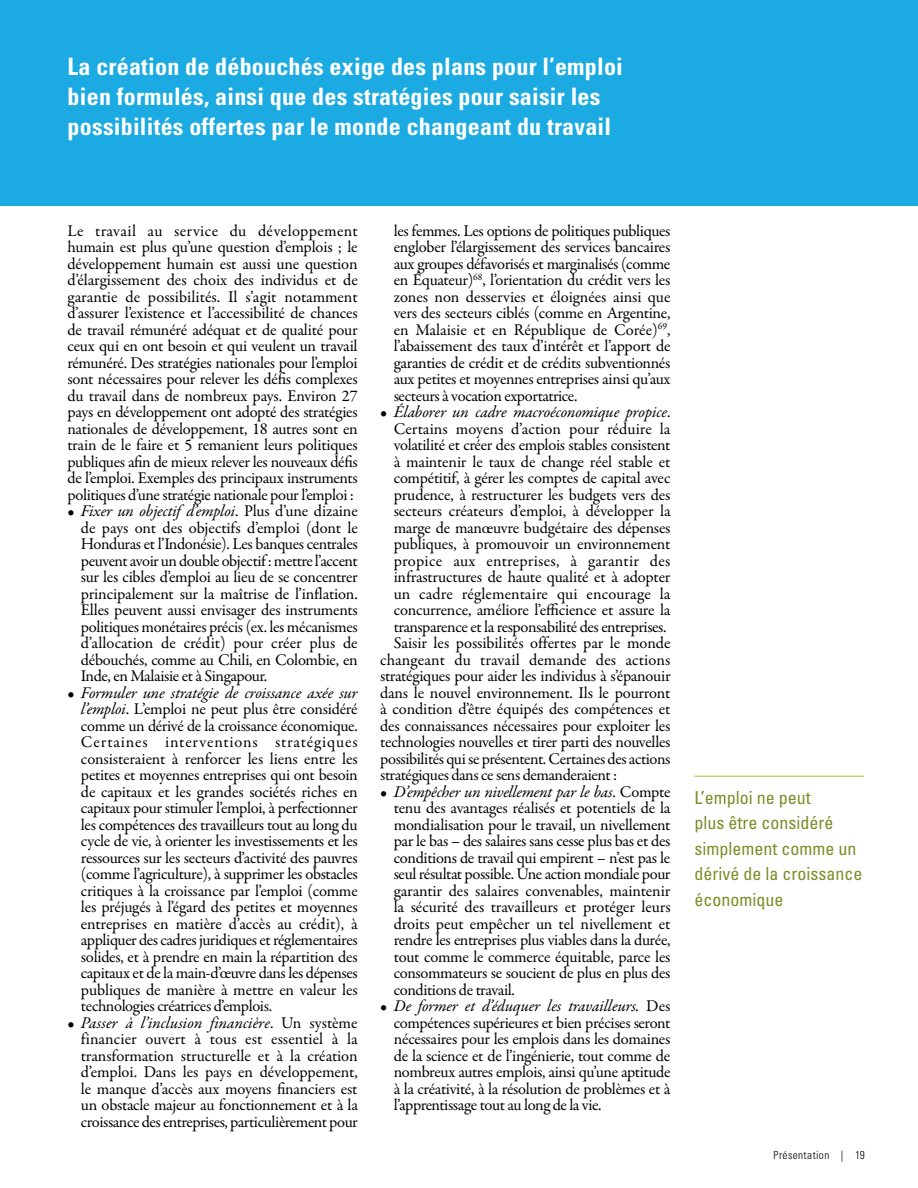
<style>
.page{position:relative;width:918px;height:1188px;background:#fff}
.page>*{position:absolute;margin:0;border:0;box-sizing:border-box;transform-origin:0 0}
.t1{font:700 condensed 24px/30px "Univers LT Std";letter-spacing:.01em;color:#fff}
.t2{font:condensed 18px/25.5px "Univers LT Std";color:#7c8c27}
.t3{font:16.5px/16.5px "Garamond Premr Pro";letter-spacing:-.02em;color:#000;text-align:justify}
.t4{font:16.5px "Garamond Premr Pro";letter-spacing:.005em;color:#000}
.t5{font:italic 16.5px "Garamond Premr Pro";letter-spacing:-.01em;color:#000}
.t6{font:16.5px "Garamond Premr Pro";color:#000}
.t7{font:16.5px "Garamond Premr Pro";letter-spacing:.015em;color:#000}
.t8{font:300 condensed 11.25px "Univers LT Std";letter-spacing:.035em;color:#000}
.s1{font-style:italic}
.s2{font-style:normal}
</style>
<div class="page">
<div style="left:0;top:0;width:918px;height:206px;background:#1babe2"></div>
<hr style="left:694px;top:776px;width:170px;height:1px;background:#a9ba38">
<h1 class="t1" style="left:68px;top:51px;width:557px">La création de débouchés exige des plans pour l’emploi bien formulés, ainsi que des stratégies pour saisir les possibilités offertes par le monde changeant du travail</h1>
<p class="t3" style="left:68px;top:223px;width:292px">Le travail au service du développement humain est plus qu’une question d’emplois ; le développement humain est aussi une question d’élargissement des choix des individus et de garantie de possibilités. Il s’agit notamment d’assurer l’existence et l’accessibilité de chances de travail rémunéré adéquat et de qualité pour ceux qui en ont besoin et qui veulent un travail rémunéré. Des stratégies nationales pour l’emploi sont nécessaires pour relever les défis complexes du travail dans de nombreux pays. Environ 27 pays en développement ont adopté des stratégies nationales de développement, 18 autres sont en train de le faire et 5 remanient leurs politiques publiques afin de mieux relever les nouveaux défis de l’emploi. Exemples des principaux instruments politiques d’une stratégie nationale pour l’emploi :</p>
<p class="t3" style="left:81px;top:503px;width:278px;text-indent:-13px">• <span class="s1">Fixer un objectif d’emploi</span>. Plus d’une dizaine de pays ont des objectifs d’emploi (dont le Honduras et l’Indonésie). Les banques centrales peuvent avoir un double objectif : mettre l’accent sur les cibles d’emploi au lieu de se concentrer principalement sur la maîtrise de l’inflation.<br>Elles peuvent aussi envisager des instruments politiques monétaires précis (ex. les mécanismes d’allocation de crédit) pour créer plus de débouchés, comme au Chili, en Colombie, en Inde, en Malaisie et à Singapour.</p>
<p class="t3" style="left:81px;top:685px;width:278px;text-indent:-13px">• <span class="s1">Formuler une stratégie de croissance axée sur l’emploi</span>. L’emploi ne peut plus être considéré comme un dérivé de la croissance économique.<br>Certaines interventions stratégiques consisteraient à renforcer les liens entre les petites et moyennes entreprises qui ont besoin de capitaux et les grandes sociétés riches en capitaux pour stimuler l’emploi, à perfectionner les compétences des travailleurs tout au long du cycle de vie, à orienter les investissements et les ressources sur les secteurs d’activité des pauvres (comme l’agriculture), à supprimer les obstacles critiques à la croissance par l’emploi (comme les préjugés à l’égard des petites et moyennes entreprises en matière d’accès au crédit), à appliquer des cadres juridiques et réglementaires solides, et à prendre en main la répartition des capitaux et de la main-d’œuvre dans les dépenses publiques de manière à mettre en valeur les technologies créatrices d’emplois.</p>
<p class="t3" style="left:81px;top:1015px;width:278px;text-indent:-13px">• <span class="s1">Passer à l’inclusion financière</span>. Un système financier ouvert à tous est essentiel à la transformation structurelle et à la création d’emploi. Dans les pays en développement, le manque d’accès aux moyens financiers est un obstacle majeur au fonctionnement et à la croissance des entreprises, particulièrement pour</p>
<p class="t3" style="left:394px;top:223px;width:278px">les femmes. Les options de politiques publiques englober l’élargissement des services bancaires aux groupes défavorisés et marginalisés (comme en Équateur)<sup>68</sup>, l’orientation du crédit vers les zones non desservies et éloignées ainsi que vers des secteurs ciblés (comme en Argentine, en Malaisie et en République de Corée)<sup>69</sup>, l’abaissement des taux d’intérêt et l’apport de garanties de crédit et de crédits subventionnés aux petites et moyennes entreprises ainsi qu’aux secteurs à vocation exportatrice.</p>
<p class="t5" style="left:380px;top:402px;width:292px"><span class="s2">•</span> Élaborer un cadre macroéconomique propice<span class="s2">.</span></p>
<p class="t6" style="left:394px;top:419px;width:278px">Certains moyens d’action pour réduire la</p>
<p class="t3" style="left:394px;top:437px;width:278px">volatilité et créer des emplois stables consistent</p>
<p class="t3" style="left:394px;top:454px;width:278px">à maintenir le taux de change réel stable et</p>
<p class="t3" style="left:394px;top:470px;width:278px">compétitif, à gérer les comptes de capital avec</p>
<p class="t3" style="left:394px;top:487px;width:278px">prudence, à restructurer les budgets vers des</p>
<p class="t3" style="left:394px;top:503px;width:278px">secteurs créateurs d’emploi, à développer la</p>
<p class="t3" style="left:394px;top:520px;width:278px">marge de manœuvre budgétaire des dépenses</p>
<p class="t3" style="left:394px;top:536px;width:278px">publiques, à promouvoir un environnement</p>
<p class="t7" style="left:394px;top:551px;width:278px">propice aux entreprises, à garantir des</p>
<p class="t3" style="left:394px;top:569px;width:278px">infrastructures de haute qualité et à adopter</p>
<p class="t4" style="left:394px;top:584px;width:278px">un cadre réglementaire qui encourage la</p>
<p class="t3" style="left:394px;top:602px;width:278px">concurrence, améliore l’efficience et assure la</p>
<p class="t3" style="left:394px;top:619px;width:274px">transparence et la responsabilité des entreprises.</p>
<p class="t3" style="left:394px;top:635px;width:278px">Saisir les possibilités offertes par le monde</p>
<p class="t4" style="left:380px;top:650px;width:292px">changeant du travail demande des actions</p>
<p class="t3" style="left:380px;top:668px;width:292px">stratégiques pour aider les individus à s’épanouir</p>
<p class="t3" style="left:380px;top:685px;width:292px">dans le nouvel environnement. Ils le pourront</p>
<p class="t3" style="left:380px;top:701px;width:292px">à condition d’être équipés des compétences et</p>
<p class="t3" style="left:380px;top:718px;width:292px">des connaissances nécessaires pour exploiter les</p>
<p class="t3" style="left:380px;top:734px;width:292px">technologies nouvelles et tirer parti des nouvelles</p>
<p class="t3" style="left:380px;top:751px;width:292px">possibilités qui se présentent. Certaines des actions</p>
<p class="t3" style="left:380px;top:767px;width:239px">stratégiques dans ce sens demanderaient :</p>
<p class="t3" style="left:394px;top:784px;width:278px;text-indent:-13px">• <span class="s1">D’empêcher un nivellement par le bas</span>. Compte tenu des avantages réalisés et potentiels de la mondialisation pour le travail, un nivellement par le bas – des salaires sans cesse plus bas et des conditions de travail qui empirent – n’est pas le seul résultat possible. Une action mondiale pour garantir des salaires convenables, maintenir la sécurité des travailleurs et protéger leurs droits peut empêcher un tel nivellement et rendre les entreprises plus viables dans la durée, tout comme le commerce équitable, parce les consommateurs se soucient de plus en plus des conditions de travail.</p>
<p class="t3" style="left:394px;top:998px;width:278px;text-indent:-13px">• <span class="s1">De former et d’éduquer les travailleurs.</span> Des compétences supérieures et bien précises seront nécessaires pour les emplois dans les domaines de la science et de l’ingénierie, tout comme de nombreux autres emplois, ainsi qu’une aptitude à la créativité, à la résolution de problèmes et à l’apprentissage tout au long de la vie.</p>
<p class="t2" style="left:694px;top:784px;width:169px">L’emploi ne peut<br>plus être considéré simplement comme un dérivé de la croissance économique</p>
<p class="t8" style="left:774px;top:1148px;width:93px">Présentation | 19</p>
</div>
